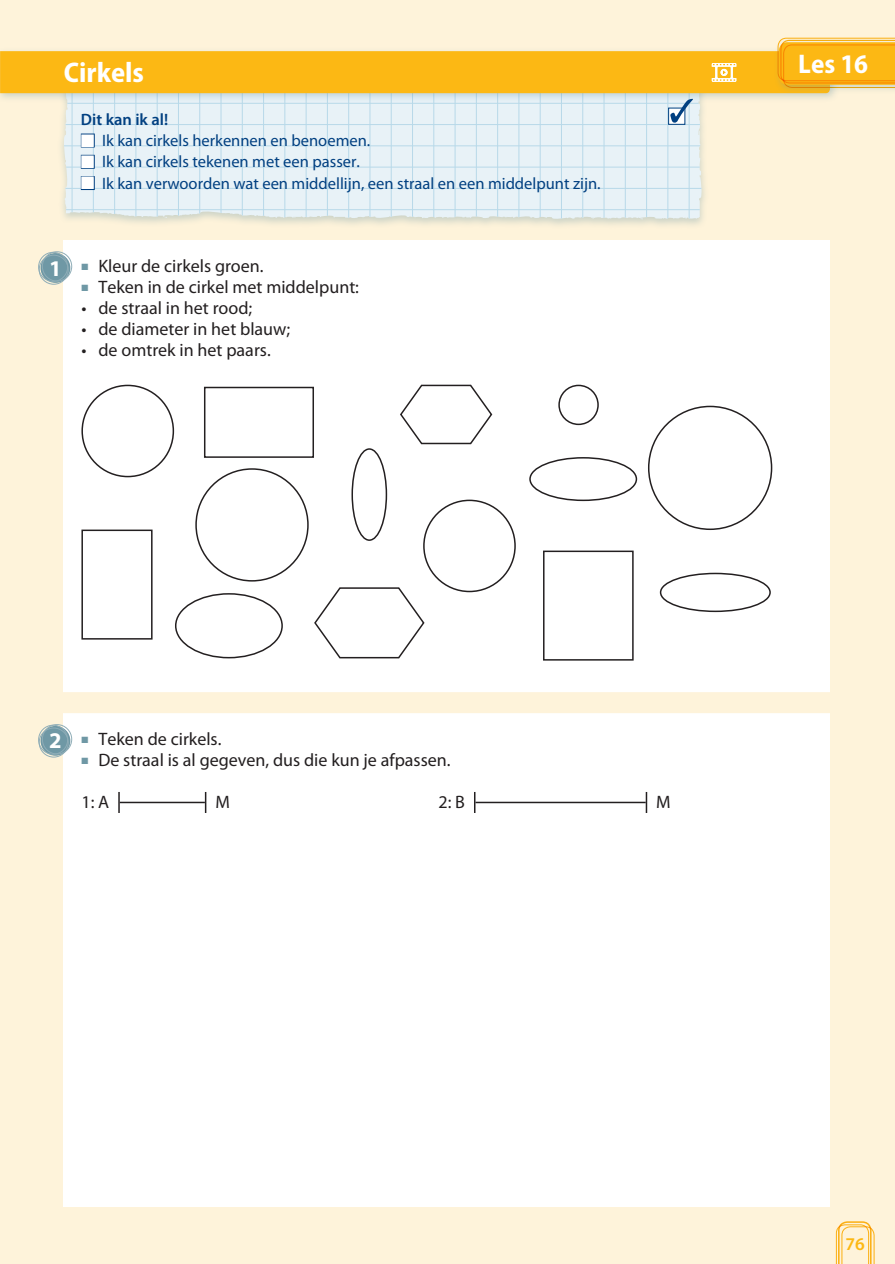
<style>
.page{position:relative;width:895px;height:1264px;background:#fff}
.page>*{position:absolute;margin:0;border:0;box-sizing:border-box;transform-origin:0 0}
.t1{font:700 semi-condensed 28.5px "Myriad Pro";color:#fff}
.t2{font:700 semi-condensed 27px "Myriad Pro";color:#fff}
.t3{font:700 22.5px "Myriad Pro";color:#fff}
.t4{font:18px "Myriad Pro";color:#231f20}
.t5{font:600 18px "Myriad Pro";color:#fcb814}
.t6{font:16.5px "Myriad Pro";color:#014081}
.t7{font:600 16.5px "Myriad Pro";color:#014081}
.s1{color:#fff}
.s2{color:#6f98a5}
</style>
<div class="page">
<div style="left:0;top:0;width:894px;height:1263px;background:#fef3da"></div>
<div style="left:57px;top:58px;width:652px;height:171px;background:#6f98a5;opacity:.35"></div>
<svg style="left:63px;top:103px;width:639px;height:116px;background:#e3eff4"></svg>
<div style="left:0;top:46px;width:839px;height:57px;background:#6f98a5;opacity:.35"></div>
<div style="left:81px;top:133px;width:14px;height:14px;border:2px solid #014081"></div>
<div style="left:81px;top:155px;width:14px;height:14px;border:2px solid #014081"></div>
<div style="left:81px;top:176px;width:14px;height:14px;border:2px solid #014081"></div>
<div style="left:64px;top:240px;width:765px;height:966px;background:#fff"></div>
<div style="left:39px;top:692px;width:802px;height:21px;background:#fef3da"></div>
<hr style="left:120px;top:801px;width:85px;height:2px;background:#231f20">
<hr style="left:118px;top:791px;width:2px;height:21px;background:#231f20">
<svg style="left:205px;top:791px;width:1px;height:21px"></svg>
<hr style="left:475px;top:801px;width:170px;height:2px;background:#231f20">
<svg style="left:474px;top:791px;width:1px;height:21px"></svg>
<hr style="left:645px;top:791px;width:2px;height:21px;background:#231f20">
<svg style="left:41px;top:253px;width:29px;height:30px"></svg>
<div style="left:42px;top:251px;width:30px;height:30px;border:1px solid #8fadb7;border-radius:50%"></div>
<div style="left:38px;top:252px;width:30px;height:29px;border:1px solid #8fadb7;border-radius:50%"></div>
<div style="left:39px;top:255px;width:29px;height:29px;border:1px solid #8fadb7;border-radius:50%"></div>
<svg style="left:41px;top:725px;width:29px;height:30px"></svg>
<div style="left:42px;top:724px;width:30px;height:30px;border:1px solid #8fadb7;border-radius:50%"></div>
<div style="left:38px;top:724px;width:30px;height:30px;border:1px solid #8fadb7;border-radius:50%"></div>
<div style="left:39px;top:727px;width:29px;height:30px;border:1px solid #8fadb7;border-radius:50%"></div>
<svg style="left:835px;top:1221px;width:39px;height:42px"></svg>
<div style="left:773px;top:37px;width:121px;height:57px;background:#6f98a5;opacity:.35"></div>
<svg style="left:0;top:38px;width:894px;height:55px"></svg>
<svg style="left:668px;top:108px;width:17px;height:17px"></svg>
<svg style="left:670px;top:99px;width:22px;height:24px"></svg>
<div style="left:660px;top:573px;width:109px;height:38px;background:#fff;border-radius:50%"></div>
<div style="left:659px;top:572px;width:111px;height:40px;border:2px solid #231f20;border-radius:50%"></div>
<div style="left:530px;top:457px;width:106px;height:43px;background:#fff;border-radius:50%"></div>
<div style="left:529px;top:457px;width:108px;height:44px;border:2px solid #231f20;border-radius:50%"></div>
<div style="left:176px;top:593px;width:106px;height:64px;background:#fff;border-radius:50%"></div>
<div style="left:175px;top:593px;width:108px;height:65px;border:2px solid #231f20;border-radius:50%"></div>
<div style="left:352px;top:449px;width:34px;height:91px;background:#fff;border-radius:50%"></div>
<div style="left:351px;top:448px;width:36px;height:93px;border:2px solid #231f20;border-radius:50%"></div>
<div style="left:205px;top:387px;width:108px;height:70px;background:#fff"></div>
<div style="left:204px;top:386px;width:110px;height:72px;border:2px solid #231f20"></div>
<div style="left:543px;top:551px;width:89px;height:108px;background:#fff"></div>
<div style="left:543px;top:550px;width:90px;height:110px;border:2px solid #231f20"></div>
<div style="left:82px;top:530px;width:70px;height:108px;background:#fff"></div>
<div style="left:81px;top:529px;width:71px;height:110px;border:2px solid #231f20"></div>
<svg style="left:313px;top:586px;width:112px;height:73px;background:#f3f3f3"></svg>
<svg style="left:399px;top:384px;width:94px;height:61px;background:#f1f0f0"></svg>
<div style="left:82px;top:385px;width:91px;height:91px;background:#fff;border-radius:50%"></div>
<div style="left:81px;top:384px;width:93px;height:93px;border:2px solid #9c8dc3;border-radius:50%"></div>
<div style="left:424px;top:500px;width:91px;height:91px;background:#fff;border-radius:50%"></div>
<div style="left:423px;top:499px;width:92px;height:93px;border:2px solid #9c8dc3;border-radius:50%"></div>
<div style="left:648px;top:406px;width:123px;height:123px;background:#fff;border-radius:50%"></div>
<div style="left:196px;top:469px;width:112px;height:111px;background:#fff;border-radius:50%"></div>
<div style="left:195px;top:468px;width:113px;height:113px;border:2px solid #9c8dc3;border-radius:50%"></div>
<svg style="left:559px;top:385px;width:39px;height:39px"></svg>
<div style="left:558px;top:384px;width:40px;height:41px;border:2px solid #9c8dc3;border-radius:50%"></div>
<svg style="left:576px;top:402px;width:4px;height:5px"></svg>
<hr style="left:649px;top:467px;width:121px;height:1px;background:#0068a5">
<hr style="left:559px;top:404px;width:38px;height:1px;background:#0068a5">
<hr style="left:424px;top:545px;width:90px;height:1px;background:#0068a5">
<hr style="left:197px;top:524px;width:110px;height:1px;background:#0068a5">
<hr style="left:83px;top:430px;width:89px;height:1px;background:#0068a5">
<svg style="left:164px;top:919px;width:4px;height:5px"></svg>
<svg style="left:605px;top:1002px;width:5px;height:5px"></svg>
<h1 class="t1" style="left:64px;top:56px;width:82px">Cirkels</h1>
<p class="t7" style="left:81px;top:110px;width:89px">Dit kan ik al!</p>
<p class="t6" style="left:81px;top:131px;width:291px"><span class="s1">■</span> Ik kan cirkels herkennen en benoemen.</p>
<p class="t6" style="left:81px;top:153px;width:280px"><span class="s1">■</span> Ik kan cirkels tekenen met een passer.</p>
<p class="t6" style="left:81px;top:174px;width:521px"><span class="s1">■</span> Ik kan verwoorden wat een middellijn, een straal en een middelpunt zijn.</p>
<p class="t3" style="left:49px;top:255px;width:14px">1</p>
<p class="t4" style="left:81px;top:256px;width:184px"><span class="s2">■</span> Kleur de cirkels groen.</p>
<p class="t4" style="left:81px;top:277px;width:279px"><span class="s2">■</span> Teken in de cirkel met middelpunt:</p>
<p class="t4" style="left:81px;top:298px;width:172px">• de straal in het rood;</p>
<p class="t4" style="left:81px;top:319px;width:210px">• de diameter in het blauw;</p>
<p class="t4" style="left:81px;top:340px;width:191px">• de omtrek in het paars.</p>
<h2 class="t2" style="left:798px;top:48px;width:71px">Les 16</h2>
<p class="t3" style="left:49px;top:728px;width:14px">2</p>
<p class="t4" style="left:81px;top:728px;width:141px"><span class="s2">■</span> Teken de cirkels.</p>
<p class="t4" style="left:81px;top:749px;width:370px"><span class="s2">■</span> De straal is al gegeven, dus die kun je afpassen.</p>
<p class="t4" style="left:81px;top:791px;width:29px">1: A</p>
<p class="t4" style="left:215px;top:791px;width:16px">M</p>
<p class="t4" style="left:438px;top:791px;width:28px">2: B</p>
<p class="t4" style="left:656px;top:791px;width:16px">M</p>
<p class="t5" style="left:845px;top:1233px;width:21px">76</p>
</div>
